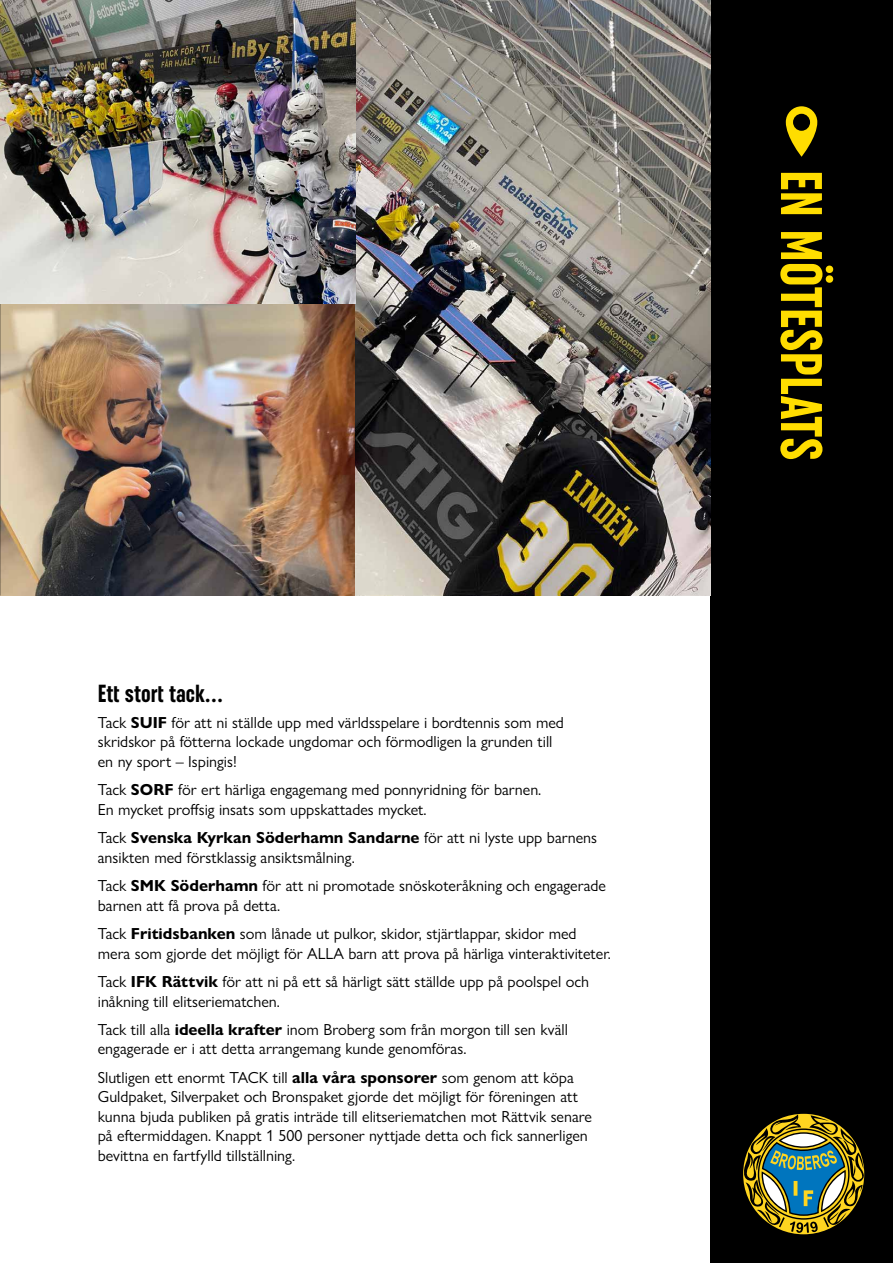
<style>
.page{position:relative;width:893px;height:1263px;background:#fff}
.page>*{position:absolute;margin:0;border:0;box-sizing:border-box;transform-origin:0 0}
.t1{font:58.5px "Uniform Pro Xcon Bld";color:#fd0}
.t2{font:24.75px "Uniform Pro Xcon Bld";color:#000}
.t3{font:16.05px/19.5px "Gill Sans Nova";color:#000}
.s1{font-weight:700}
</style>
<div class="page">
<div style="left:710px;top:0;width:183px;height:1263px;background:#000"></div>
<svg style="left:743px;top:1114px;width:122px;height:119px"></svg>
<img style="left:0;top:0;width:710px;height:595px">
<svg style="left:786px;top:106px;width:31px;height:51px"></svg>
<img style="left:0;top:0;width:355px;height:304px">
<h2 class="t2" style="left:98px;top:679px;width:126px">Ett stort tack...</h2>
<p class="t3" style="left:98px;top:712px;width:468px">Tack <span class="s1">SUIF</span> för att ni ställde upp med världsspelare i bordtennis som med skridskor på fötterna lockade ungdomar och förmodligen la grunden till en ny sport – Ispingis!</p>
<p class="t3" style="left:98px;top:780px;width:445px">Tack <span class="s1">SORF</span> för ert härliga engagemang med ponnyridning för barnen.<br>En mycket proffsig insats som uppskattades mycket.</p>
<p class="t3" style="left:98px;top:828px;width:501px">Tack <span class="s1">Svenska Kyrkan Söderhamn Sandarne</span> för att ni lyste upp barnens ansikten med förstklassig ansiktsmålning.</p>
<p class="t3" style="left:98px;top:876px;width:510px">Tack <span class="s1">SMK Söderhamn</span> för att ni promotade snöskoteråkning och engagerade barnen att få prova på detta.</p>
<p class="t3" style="left:98px;top:924px;width:515px">Tack <span class="s1">Fritidsbanken</span> som lånade ut pulkor, skidor, stjärtlappar, skidor med mera som gjorde det möjligt för ALLA barn att prova på härliga vinteraktiviteter.</p>
<p class="t3" style="left:98px;top:972px;width:493px">Tack <span class="s1">IFK Rättvik</span> för att ni på ett så härligt sätt ställde upp på poolspel och inåkning till elitseriematchen.</p>
<p class="t3" style="left:98px;top:1019px;width:472px">Tack till alla <span class="s1">ideella krafter</span> inom Broberg som från morgon till sen kväll engagerade er i att detta arrangemang kunde genomföras.</p>
<p class="t3" style="left:98px;top:1067px;width:496px">Slutligen ett enormt TACK till <span class="s1">alla våra sponsorer</span> som genom att köpa Guldpaket, Silverpaket och Bronspaket gjorde det möjligt för föreningen att kunna bjuda publiken på gratis inträde till elitseriematchen mot Rättvik senare på eftermiddagen. Knappt 1 500 personer nyttjade detta och fick sannerligen bevittna en fartfylld tillställning.</p>
<h1 class="t1" style="left:836px;top:170px;width:292px;rotate:90deg">EN MÖTESPLATS</h1>
</div>
